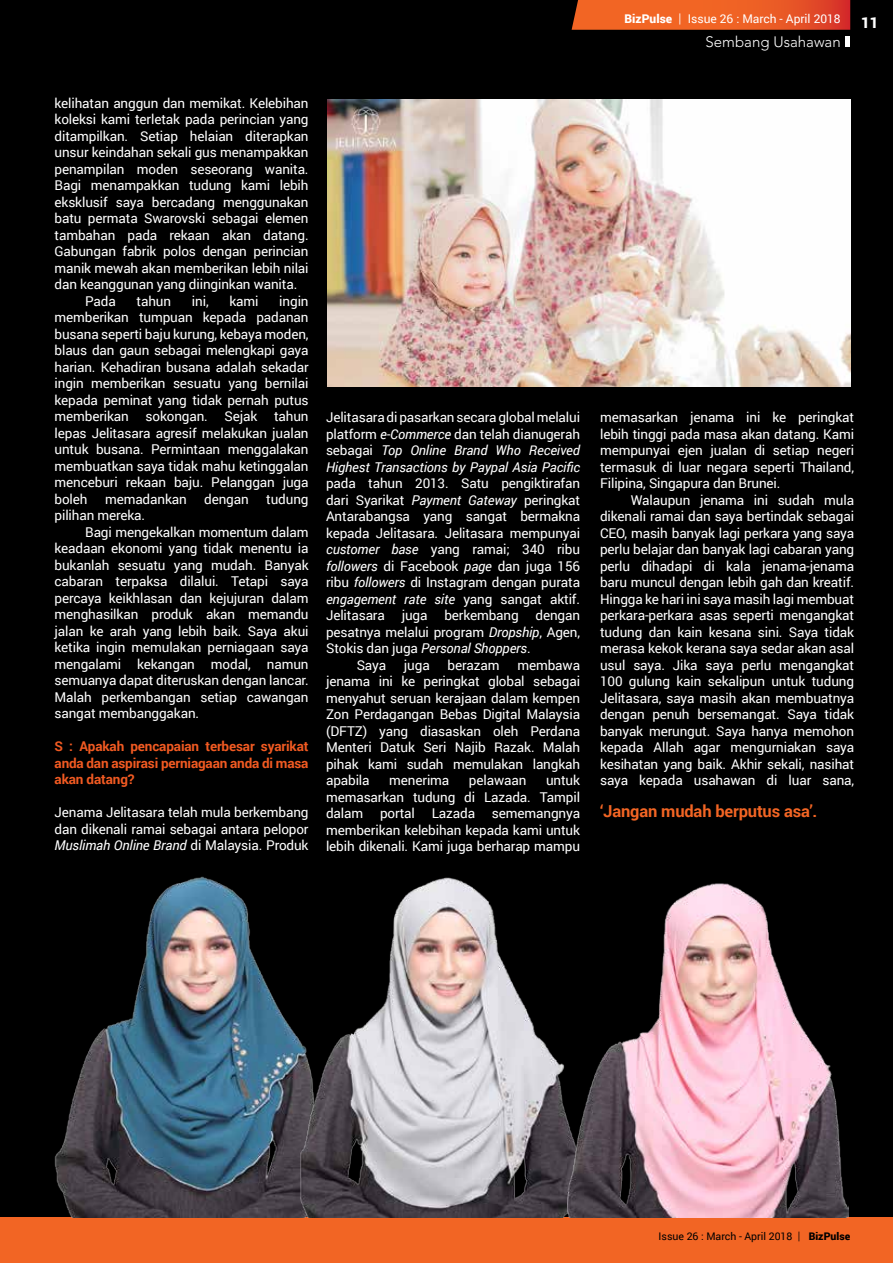
<style>
.page{position:relative;width:893px;height:1263px;background:#fff}
.page>*{position:absolute;margin:0;border:0;box-sizing:border-box;transform-origin:0 0}
.t1{font:700 16.5px "Roboto";letter-spacing:-.01em;color:#f26524}
.t2{font:300 15px "Avenir LT Std";color:#fff}
.t3{font:900 15px "Roboto";color:#fff}
.t4{font:13.5px/16.5px "Roboto";letter-spacing:-.01em;color:#fff;text-align:justify}
.t5{font:italic 13.5px/16.5px "Roboto";letter-spacing:-.01em;color:#fff;text-align:justify}
.t6{font:700 13.5px/16.5px "Roboto";letter-spacing:-.01em;color:#f15a22;text-align:justify}
.t7{font:12px "Roboto";color:#fff}
.t8{font:10.5px "Roboto";color:#000}
.s1{font-style:italic}
.s2{font-style:normal}
.s3{font-weight:900}
.s4{font-family:"Gotham"}
</style>
<div class="page">
<div style="left:0;top:0;width:893px;height:1218px;background:#000"></div>
<div style="left:0;top:1218px;width:893px;height:45px;background:#f26524"></div>
<svg style="left:572px;top:0;width:278px;height:30px"></svg>
<div style="left:845px;top:36px;width:5px;height:11px;background:#fff"></div>
<img style="left:327px;top:100px;width:524px;height:287px">
<img style="left:54px;top:876px;width:246px;height:341px">
<img style="left:300px;top:877px;width:267px;height:340px">
<img style="left:567px;top:883px;width:282px;height:334px">
<p class="t4" style="left:55px;top:94px;width:256px">kelihatan anggun dan memikat. Kelebihan</p>
<p class="t4" style="left:55px;top:111px;width:256px">koleksi kami terletak pada perincian yang</p>
<p class="t4" style="left:55px;top:127px;width:256px">ditampilkan. Setiap helaian diterapkan</p>
<p class="t4" style="left:55px;top:144px;width:256px">unsur keindahan sekali gus menampakkan</p>
<p class="t4" style="left:55px;top:160px;width:256px">penampilan moden seseorang wanita.</p>
<p class="t4" style="left:55px;top:177px;width:256px">Bagi menampakkan tudung kami lebih</p>
<p class="t4" style="left:55px;top:193px;width:256px">eksklusif saya bercadang menggunakan</p>
<p class="t4" style="left:55px;top:210px;width:256px">batu permata Swarovski sebagai elemen</p>
<p class="t4" style="left:55px;top:226px;width:256px">tambahan pada rekaan akan datang.</p>
<p class="t4" style="left:55px;top:243px;width:255px">Gabungan fabrik polos dengan perincian</p>
<p class="t4" style="left:55px;top:259px;width:256px">manik mewah akan memberikan lebih nilai</p>
<p class="t4" style="left:55px;top:276px;width:244px">dan keanggunan yang diinginkan wanita.</p>
<p class="t4" style="left:85px;top:292px;width:32px">Pada</p>
<p class="t4" style="left:137px;top:292px;width:36px">tahun</p>
<p class="t4" style="left:192px;top:292px;width:18px">ini,</p>
<p class="t4" style="left:229px;top:292px;width:31px">kami</p>
<p class="t4" style="left:55px;top:292px;width:256px;text-indent:225px">ingin memberikan tumpuan kepada padanan busana seperti baju kurung, kebaya moden, blaus dan gaun sebagai melengkapi gaya harian. Kehadiran busana adalah sekadar ingin memberikan sesuatu yang bernilai kepada peminat yang tidak pernah putus memberikan sokongan. Sejak tahun lepas Jelitasara agresif melakukan jualan untuk busana. Permintaan menggalakan membuatkan saya tidak mahu ketinggalan menceburi rekaan baju. Pelanggan juga boleh</p>
<p class="t4" style="left:105px;top:490px;width:83px">memadankan</p>
<p class="t4" style="left:204px;top:490px;width:46px">dengan</p>
<p class="t4" style="left:266px;top:490px;width:44px">tudung</p>
<p class="t4" style="left:55px;top:507px;width:92px">pilihan mereka.</p>
<p class="t4" style="left:85px;top:523px;width:225px">Bagi mengekalkan momentum dalam</p>
<p class="t4" style="left:55px;top:540px;width:256px">keadaan ekonomi yang tidak menentu ia</p>
<p class="t4" style="left:55px;top:556px;width:256px">bukanlah sesuatu yang mudah. Banyak</p>
<p class="t4" style="left:55px;top:573px;width:256px">cabaran terpaksa dilalui. Tetapi saya</p>
<p class="t4" style="left:55px;top:589px;width:256px">percaya keikhlasan dan kejujuran dalam</p>
<p class="t4" style="left:55px;top:606px;width:256px">menghasilkan produk akan memandu</p>
<p class="t4" style="left:55px;top:622px;width:256px">jalan ke arah yang lebih baik. Saya akui</p>
<p class="t4" style="left:55px;top:639px;width:256px">ketika ingin memulakan perniagaan saya</p>
<p class="t4" style="left:55px;top:655px;width:256px">mengalami kekangan modal, namun</p>
<p class="t4" style="left:55px;top:672px;width:256px">semuanya dapat diteruskan dengan lancar.</p>
<p class="t4" style="left:55px;top:688px;width:256px">Malah perkembangan setiap cawangan</p>
<p class="t4" style="left:55px;top:705px;width:146px">sangat membanggakan.</p>
<p class="t6" style="left:55px;top:738px;width:255px">S : Apakah pencapaian terbesar syarikat anda dan aspirasi perniagaan anda di masa akan datang?</p>
<p class="t4" style="left:55px;top:804px;width:256px">Jenama Jelitasara telah mula berkembang dan dikenali ramai sebagai antara pelopor <span class="s1">Muslimah Online Brand</span> di Malaysia. Produk</p>
<p class="t5" style="left:326px;top:409px;width:256px"><span class="s2">Jelitasara di pasarkan secara global melalui platform</span> e-Commerce <span class="s2">dan telah dianugerah sebagai</span> Top Online Brand Who Received Highest Transactions by Paypal Asia Pacific</p>
<p class="t4" style="left:326px;top:475px;width:256px">pada tahun 2013. Satu pengiktirafan</p>
<p class="t4" style="left:326px;top:491px;width:256px">dari Syarikat <span class="s1">Payment Gateway</span> peringkat</p>
<p class="t4" style="left:326px;top:508px;width:256px">Antarabangsa yang sangat bermakna</p>
<p class="t4" style="left:326px;top:524px;width:256px">kepada Jelitasara. Jelitasara mempunyai</p>
<p class="t4" style="left:326px;top:541px;width:256px"><span class="s1">customer base</span> yang ramai; 340 ribu</p>
<p class="t4" style="left:326px;top:557px;width:256px"><span class="s1">followers</span> di Facebook <span class="s1">page</span> dan juga 156</p>
<p class="t4" style="left:326px;top:574px;width:256px">ribu <span class="s1">followers</span> di Instagram dengan purata</p>
<p class="t5" style="left:326px;top:590px;width:256px">engagement rate site <span class="s2">yang sangat aktif.</span></p>
<p class="t4" style="left:326px;top:607px;width:256px">Jelitasara juga berkembang dengan</p>
<p class="t4" style="left:326px;top:623px;width:256px">pesatnya melalui program <span class="s1">Dropship</span>, Agen,</p>
<p class="t5" style="left:326px;top:640px;width:206px"><span class="s2">Stokis dan juga</span> Personal Shoppers<span class="s2">.</span></p>
<p class="t4" style="left:357px;top:656px;width:31px">Saya</p>
<p class="t4" style="left:404px;top:656px;width:27px">juga</p>
<p class="t4" style="left:448px;top:656px;width:54px">berazam</p>
<p class="t4" style="left:326px;top:656px;width:256px;text-indent:191px">membawa jenama ini ke peringkat global sebagai menyahut seruan kerajaan dalam kempen Zon Perdagangan Bebas Digital Malaysia (DFTZ) yang diasaskan oleh Perdana Menteri Datuk Seri Najib Razak. Malah pihak kami sudah memulakan langkah apabila</p>
<p class="t4" style="left:326px;top:772px;width:256px;text-indent:220px">untuk memasarkan tudung di Lazada. Tampil dalam portal Lazada sememangnya memberikan kelebihan kepada kami untuk lebih dikenali. Kami juga berharap mampu</p>
<p class="t4" style="left:389px;top:772px;width:62px">menerima</p>
<p class="t4" style="left:469px;top:772px;width:59px">pelawaan</p>
<p class="t7" style="left:625px;top:10px;width:218px"><span class="s3">BizPulse</span> <span class="s4">|</span> Issue 26 : March - April 2018</p>
<p class="t2" style="left:706px;top:33px;width:137px">Sembang Usahawan</p>
<p class="t3" style="left:861px;top:13px;width:19px">11</p>
<p class="t4" style="left:600px;top:409px;width:256px">memasarkan jenama ini ke peringkat lebih tinggi pada masa akan datang. Kami mempunyai ejen jualan di setiap negeri termasuk di luar negara seperti Thailand, Filipina, Singapura dan Brunei.</p>
<p class="t4" style="left:600px;top:491px;width:256px;text-indent:31px">Walaupun jenama ini sudah mula dikenali ramai dan saya bertindak sebagai CEO, masih banyak lagi perkara yang saya perlu belajar dan banyak lagi cabaran yang perlu dihadapi di kala jenama-jenama baru muncul dengan lebih gah dan kreatif.<br>Hingga ke hari ini saya masih lagi membuat perkara-perkara asas seperti mengangkat tudung dan kain kesana sini. Saya tidak merasa kekok kerana saya sedar akan asal usul saya. Jika saya perlu mengangkat 100 gulung kain sekalipun untuk tudung Jelitasara, saya masih akan membuatnya dengan penuh bersemangat. Saya tidak banyak merungut. Saya hanya memohon kepada Allah agar mengurniakan saya kesihatan yang baik. Akhir sekali, nasihat saya kepada usahawan di luar sana,</p>
<p class="t1" style="left:600px;top:799px;width:219px">‘Jangan mudah berputus asa’.</p>
<p class="t8" style="left:659px;top:1229px;width:193px">Issue 26 : March - April 2018 <span class="s4">|</span> <span class="s3">BizPulse</span></p>
</div>
